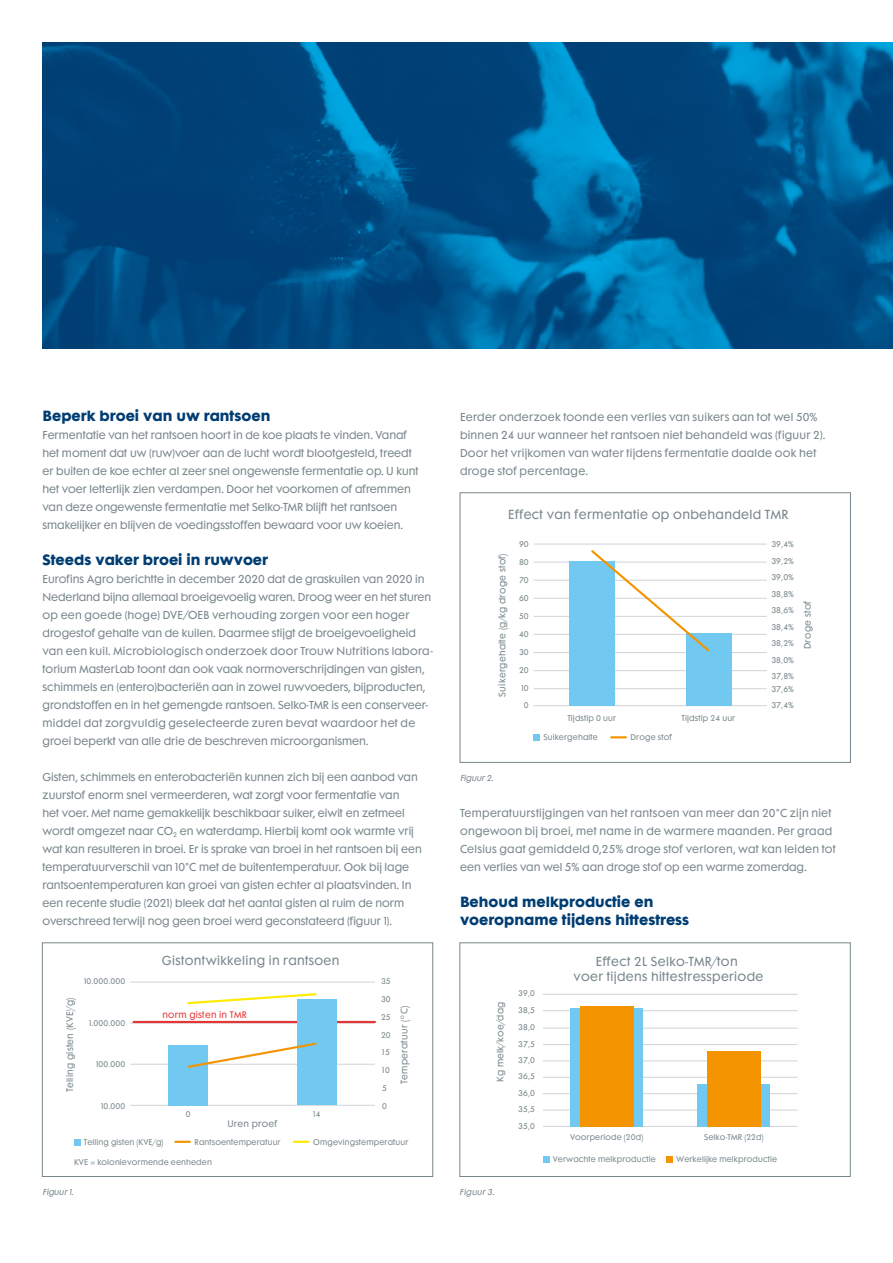
<style>
.page{position:relative;width:893px;height:1263px;background:#fff}
.page>*{position:absolute;margin:0;border:0;box-sizing:border-box;transform-origin:0 0}
.t1{font:13.5px/18px "Futura Maxi CG Bold";color:#003d72}
.t2{font:12px "Futura Maxi CG Book";letter-spacing:.025em;color:#78868b}
.t3{font:11.85px/14.2px "Futura Maxi CG Book";letter-spacing:.025em;color:#78868b;text-align:center}
.t4{font:10.5px/18px "Futura Maxi Std";color:#78868b}
.t5{font:10.5px/18px "Futura Maxi Std";letter-spacing:.025em;color:#78868b}
.t6{font:8.7px "Futura Maxi CG Book";letter-spacing:.025em;color:#78868b}
.t7{font:8.7px "Futura Maxi CG Book";letter-spacing:.025em;color:#e73437}
.t8{font:italic 7.8px "Futura Maxi Std";color:#78868b}
.t9{font:7.65px/16.5px "Futura Maxi CG Book";letter-spacing:.015em;color:#78868b;text-align:justify}
.t10{font:7.5px/16.4px "Futura Maxi CG Book";letter-spacing:.015em;color:#78868b;text-align:justify}
</style>
<div class="page">
<hr style="left:130px;top:1064px;width:245px;height:1px;background:#d4d6d9">
<hr style="left:130px;top:981px;width:245px;height:2px;background:#d4d6d9">
<hr style="left:130px;top:1023px;width:245px;height:1px;background:#d4d6d9">
<hr style="left:130px;top:1105px;width:245px;height:1px;background:#d4d6d9">
<hr style="left:134px;top:1021px;width:241px;height:2px;background:#e73437">
<svg style="left:175px;top:1141px;width:15px;height:2px"></svg>
<svg style="left:294px;top:1141px;width:15px;height:2px"></svg>
<div style="left:297px;top:999px;width:39px;height:106px;background:#71c8f1"></div>
<div style="left:168px;top:1045px;width:40px;height:60px;background:#71c8f1"></div>
<svg style="left:187px;top:993px;width:130px;height:12px"></svg>
<svg style="left:187px;top:1042px;width:130px;height:26px"></svg>
<div style="left:74px;top:1139px;width:7px;height:6px;background:#71c8f1"></div>
<div style="left:42px;top:943px;width:391px;height:234px;border:1px solid #78868b"></div>
<hr style="left:534px;top:705px;width:233px;height:1px;background:#d4d6d9">
<hr style="left:534px;top:688px;width:233px;height:1px;background:#d4d6d9">
<hr style="left:534px;top:670px;width:233px;height:1px;background:#d4d6d9">
<hr style="left:534px;top:652px;width:233px;height:1px;background:#d4d6d9">
<hr style="left:534px;top:634px;width:233px;height:1px;background:#d4d6d9">
<hr style="left:534px;top:616px;width:233px;height:1px;background:#d4d6d9">
<hr style="left:534px;top:598px;width:233px;height:1px;background:#d4d6d9">
<hr style="left:534px;top:580px;width:233px;height:1px;background:#d4d6d9">
<hr style="left:534px;top:562px;width:233px;height:1px;background:#d4d6d9">
<hr style="left:534px;top:543px;width:233px;height:2px;background:#d4d6d9">
<div style="left:569px;top:561px;width:46px;height:145px;background:#71c8f1"></div>
<div style="left:686px;top:633px;width:45px;height:73px;background:#71c8f1"></div>
<svg style="left:611px;top:736px;width:15px;height:2px"></svg>
<svg style="left:591px;top:550px;width:120px;height:102px"></svg>
<div style="left:534px;top:734px;width:6px;height:7px;background:#71c8f1"></div>
<div style="left:460px;top:493px;width:391px;height:270px;border:1px solid #78868b"></div>
<hr style="left:543px;top:1126px;width:254px;height:1px;background:#d4d6d9">
<hr style="left:543px;top:1109px;width:254px;height:1px;background:#d4d6d9">
<hr style="left:543px;top:1093px;width:254px;height:1px;background:#d4d6d9">
<hr style="left:543px;top:1077px;width:254px;height:1px;background:#d4d6d9">
<hr style="left:543px;top:1060px;width:254px;height:1px;background:#d4d6d9">
<hr style="left:543px;top:1044px;width:254px;height:1px;background:#d4d6d9">
<hr style="left:543px;top:1027px;width:254px;height:2px;background:#d4d6d9">
<hr style="left:543px;top:1010px;width:254px;height:1px;background:#d4d6d9">
<hr style="left:543px;top:994px;width:254px;height:1px;background:#d4d6d9">
<div style="left:570px;top:1007px;width:73px;height:119px;background:#71c8f1"></div>
<div style="left:698px;top:1084px;width:72px;height:42px;background:#71c8f1"></div>
<div style="left:543px;top:1156px;width:6px;height:7px;background:#71c8f1"></div>
<div style="left:666px;top:1156px;width:7px;height:7px;background:#f49400"></div>
<div style="left:580px;top:1006px;width:53px;height:120px;background:#f49400"></div>
<div style="left:707px;top:1051px;width:53px;height:75px;background:#f49400"></div>
<div style="left:460px;top:943px;width:390px;height:234px;border:1px solid #78868b"></div>
<img style="left:43px;top:43px;width:850px;height:306px">
<p class="t1" style="left:43px;top:407px;width:229px">Beperk broei van uw rantsoen</p>
<p class="t4" style="left:43px;top:425px;width:378px">Fermentatie van het rantsoen hoort in de koe plaats te vinden. Vanaf het moment dat uw (ruw)voer aan de lucht wordt blootgesteld, treedt er buiten de koe echter al zeer snel ongewenste fermentatie op. U kunt het voer letterlijk zien verdampen. Door het voorkomen of afremmen van deze ongewenste fermentatie met Selko-TMR blijft het rantsoen smakelijker en blijven de voedingsstoffen bewaard voor uw koeien.</p>
<p class="t1" style="left:43px;top:551px;width:227px">Steeds vaker broei in ruwvoer</p>
<p class="t4" style="left:43px;top:569px;width:392px">Eurofins Agro berichtte in december 2020 dat de graskuilen van 2020 in Nederland bijna allemaal broeigevoelig waren. Droog weer en het sturen op een goede (hoge) DVE/OEB verhouding zorgen voor een hoger drogestof gehalte van de kuilen. Daarmee stijgt de broeigevoeligheid van een kuil. Microbiologisch onderzoek door Trouw Nutritions labora&shy;torium MasterLab toont dan ook vaak normoverschrijdingen van gisten, schimmels en (entero)bacteriën aan in zowel ruwvoeders, bijproducten, grondstoffen en in het gemengde rantsoen. Selko-TMR is een conserveer&shy;middel dat zorgvuldig geselecteerde zuren bevat waardoor het de groei beperkt van alle drie de beschreven microorganismen.</p>
<p class="t4" style="left:43px;top:767px;width:381px">Gisten, schimmels en enterobacteriën kunnen zich bij een aanbod van zuurstof enorm snel vermeerderen, wat zorgt voor fermentatie van<br>het voer. Met name gemakkelijk beschikbaar suiker, eiwit en zetmeel wordt omgezet naar CO<sub>2</sub> en waterdamp. Hierbij komt ook warmte vrij wat kan resulteren in broei. Er is sprake van broei in het rantsoen bij een temperatuurverschil van 10°C met de buitentemperatuur. Ook bij lage rantsoentemperaturen kan groei van gisten echter al plaatsvinden. In een recente studie (2021) bleek dat het aantal gisten al ruim de norm overschreed terwijl nog geen broei werd geconstateerd (figuur 1).</p>
<p class="t3" style="left:162px;top:954px;width:179px">Gistontwikkeling in rantsoen</p>
<p class="t10" style="left:84px;top:974px;width:43px">10.000.000</p>
<p class="t10" style="left:381px;top:974px;width:11px">35</p>
<p class="t10" style="left:381px;top:991px;width:11px">30</p>
<p class="t10" style="left:381px;top:1009px;width:11px">25</p>
<p class="t10" style="left:381px;top:1027px;width:11px">20</p>
<p class="t10" style="left:382px;top:1045px;width:9px">15</p>
<p class="t10" style="left:382px;top:1062px;width:9px">10</p>
<p class="t10" style="left:382px;top:1080px;width:6px">5</p>
<p class="t10" style="left:382px;top:1098px;width:6px">0</p>
<p class="t10" style="left:84px;top:1134px;width:81px">Telling gisten (KVE/g)</p>
<p class="t10" style="left:195px;top:1134px;width:88px">Rantsoentemperatuur</p>
<p class="t10" style="left:74px;top:1154px;width:139px">KVE = kolonievormende eenheden</p>
<p class="t6" style="left:65px;top:1092px;width:96px;rotate:-90deg">Telling gisten (KVE<sup>1</sup>/g)</p>
<p class="t6" style="left:399px;top:1084px;width:79px;rotate:-90deg">Temperatuur (ºC)</p>
<p class="t10" style="left:186px;top:1106px;width:6px">0</p>
<p class="t10" style="left:313px;top:1106px;width:9px">14</p>
<p class="t7" style="left:162px;top:1009px;width:86px">norm gisten in TMR</p>
<p class="t10" style="left:89px;top:1015px;width:38px">1.000.000</p>
<p class="t10" style="left:96px;top:1056px;width:31px">100.000</p>
<p class="t10" style="left:101px;top:1098px;width:26px">10.000</p>
<p class="t6" style="left:227px;top:1118px;width:51px">Uren proef</p>
<p class="t10" style="left:313px;top:1134px;width:97px">Omgevingstemperatuur</p>
<p class="t8" style="left:43px;top:1187px;width:34px">Figuur1.</p>
<p class="t5" style="left:460px;top:407px;width:367px">Eerder onderzoek toonde een verlies van suikers aan tot wel 50% binnen 24 uur wanneer het rantsoen niet behandeld was (figuur 2).<br>Door het vrijkomen van water tijdens fermentatie daalde ook het droge stof percentage.</p>
<p class="t2" style="left:508px;top:507px;width:282px">Effect van fermentatie op onbehandeld TMR</p>
<p class="t6" style="left:497px;top:697px;width:145px;rotate:-90deg">Suikergehalte (g/kg droge stof)</p>
<p class="t9" style="left:519px;top:537px;width:11px">90</p>
<p class="t9" style="left:771px;top:537px;width:24px">39,4% 39,2% 39,0% 38,8% 38,6% 38,4% 38,2% 38,0% 37,8%</p>
<p class="t9" style="left:771px;top:682px;width:24px;line-height:15.5px">37,6%<br>37,4%</p>
<p class="t9" style="left:519px;top:555px;width:11px">80</p>
<p class="t9" style="left:519px;top:572px;width:11px">70</p>
<p class="t9" style="left:519px;top:590px;width:11px">60</p>
<p class="t9" style="left:519px;top:608px;width:11px">50</p>
<p class="t9" style="left:519px;top:626px;width:11px">40</p>
<p class="t9" style="left:519px;top:644px;width:11px">30</p>
<p class="t9" style="left:519px;top:662px;width:11px">20</p>
<p class="t9" style="left:521px;top:680px;width:9px">10</p>
<p class="t9" style="left:524px;top:697px;width:6px">0</p>
<p class="t9" style="left:567px;top:710px;width:50px">Tijdstip 0 uur</p>
<p class="t9" style="left:682px;top:710px;width:55px">Tijdstip 24 uur</p>
<p class="t9" style="left:543px;top:730px;width:56px">Suikergehalte</p>
<p class="t9" style="left:630px;top:730px;width:43px">Droge stof</p>
<p class="t6" style="left:802px;top:649px;width:50px;rotate:-90deg">Droge stof</p>
<p class="t8" style="left:460px;top:773px;width:37px">Figuur2.</p>
<p class="t5" style="left:460px;top:803px;width:377px">Temperatuurstijgingen van het rantsoen van meer dan 20°C zijn niet ongewoon bij broei, met name in de warmere maanden. Per graad Celsius gaat gemiddeld 0,25% droge stof verloren, wat kan leiden tot een verlies van wel 5% aan droge stof op een warme zomerdag.</p>
<p class="t1" style="left:460px;top:893px;width:231px">Behoud melkproductie en voeropname tijdens hittestress</p>
<p class="t6" style="left:495px;top:1082px;width:82px;rotate:-90deg">Kg melk/koe/dag</p>
<p class="t10" style="left:518px;top:986px;width:18px">39,0</p>
<p class="t10" style="left:518px;top:1002px;width:18px">38,5</p>
<p class="t10" style="left:518px;top:1019px;width:18px">38,0</p>
<p class="t10" style="left:518px;top:1036px;width:18px">37,5<br>37,0<br>36,5<br>36,0<br>35,5<br>35,0</p>
<p class="t8" style="left:460px;top:1187px;width:38px">Figuur3.</p>
<p class="t3" style="left:573px;top:955px;width:191px">Effect 2L Selko-TMR/ton<br>voer tijdens hittestressperiode</p>
<p class="t10" style="left:570px;top:1129px;width:75px">Voorperiode (20d)</p>
<p class="t10" style="left:704px;top:1129px;width:61px">Selko-TMR (22d)</p>
<p class="t10" style="left:553px;top:1151px;width:105px">Verwachte melkproductie</p>
<p class="t10" style="left:676px;top:1151px;width:103px">Werkelijke melkproductie</p>
</div>
